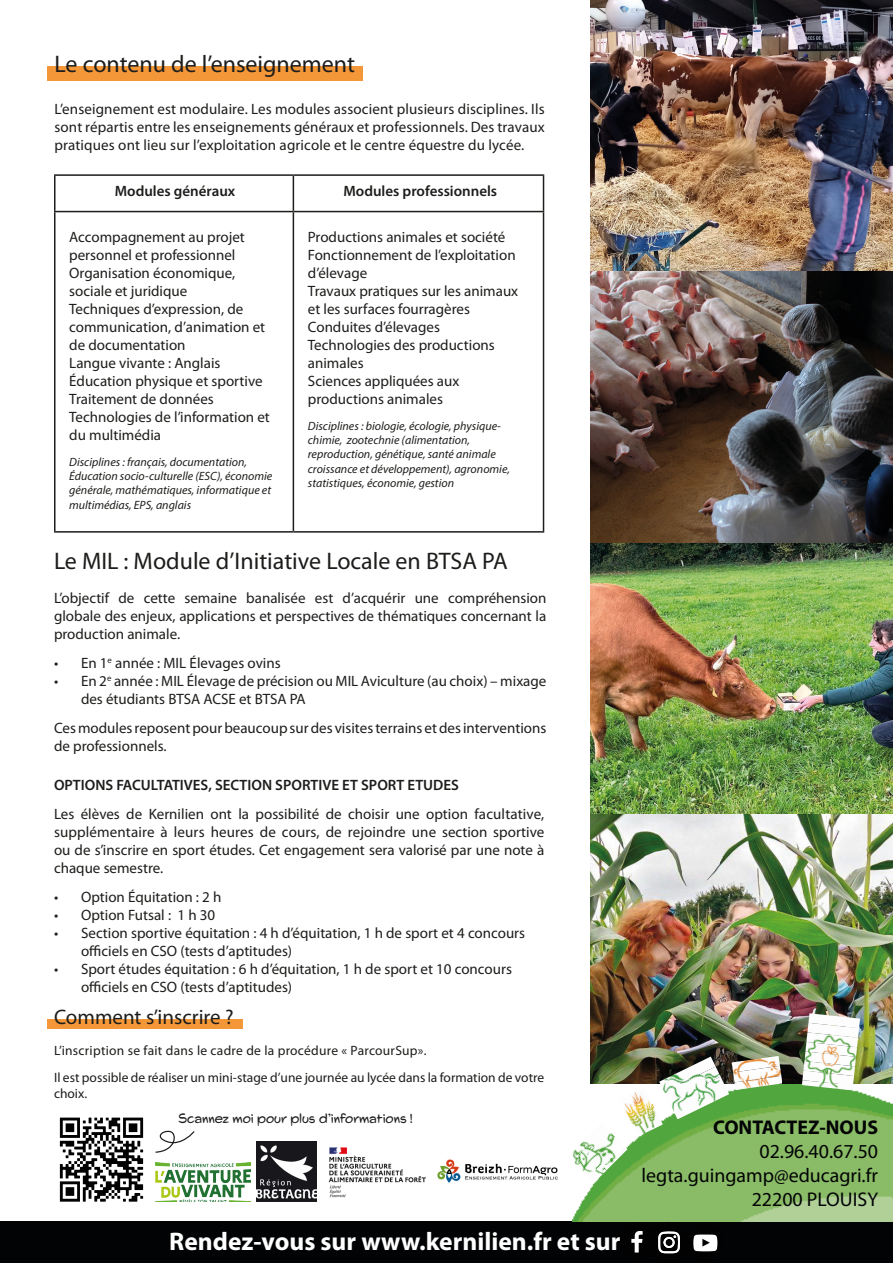
<style>
.page{position:relative;width:893px;height:1263px;background:#fff}
.page>*{position:absolute;margin:0;border:0;box-sizing:border-box;transform-origin:0 0}
.t1{font:700 25.5px "Myriad Pro";color:#fff}
.t2{font:24px "Myriad Pro";color:#1d1d1b}
.t3{font:21px "Myriad Pro";color:#1d1d1b}
.t4{font:19.95px/23.9px "Myriad Pro";color:#030405;text-align:right}
.t5{font:15px/18px "Myriad Pro";color:#1d1d1b}
.t6{font:600 15px "Myriad Pro";color:#1d1d1b}
.t7{font:13.5px/16.2px "Myriad Pro";color:#1d1d1b}
.t8{font:13.5px "Myriad Pro";letter-spacing:.02em;color:#1d1d1b}
.t9{font:13.5px "Swing King";color:#1d1d1b}
.t10{font:italic 12px/14.4px "Myriad Pro";color:#1d1d1b}
.s1{font-weight:700}
</style>
<div class="page">
<img style="left:590px;top:0;width:303px;height:1084px">
<div style="left:1px;top:1221px;width:892px;height:42px;background:#020304"></div>
<img style="left:573px;top:1084px;width:320px;height:137px">
<svg style="left:631px;top:1231px;width:12px;height:21px"></svg>
<svg style="left:658px;top:1231px;width:22px;height:22px"></svg>
<svg style="left:693px;top:1234px;width:25px;height:17px"></svg>
<img style="left:659px;top:1056px;width:57px;height:36px">
<img style="left:664px;top:1066px;width:56px;height:36px">
<img style="left:669px;top:1076px;width:56px;height:36px">
<img style="left:674px;top:1086px;width:55px;height:33px">
<img style="left:732px;top:1056px;width:48px;height:16px">
<img style="left:733px;top:1066px;width:48px;height:16px">
<img style="left:734px;top:1076px;width:48px;height:14px">
<img style="left:620px;top:1087px;width:35px;height:34px">
<img style="left:631px;top:1109px;width:32px;height:27px">
<img style="left:808px;top:1013px;width:52px;height:15px">
<img style="left:807px;top:1023px;width:52px;height:15px">
<img style="left:806px;top:1032px;width:52px;height:15px">
<img style="left:805px;top:1042px;width:52px;height:15px">
<img style="left:804px;top:1051px;width:52px;height:15px">
<img style="left:803px;top:1061px;width:52px;height:15px">
<img style="left:802px;top:1070px;width:52px;height:15px">
<img style="left:802px;top:1080px;width:51px;height:10px">
<img style="left:573px;top:1123px;width:32px;height:4px">
<img style="left:572px;top:1127px;width:38px;height:37px">
<img style="left:576px;top:1131px;width:38px;height:38px">
<img style="left:580px;top:1135px;width:38px;height:38px">
<img style="left:585px;top:1139px;width:37px;height:38px">
<img style="left:589px;top:1144px;width:37px;height:37px">
<img style="left:593px;top:1148px;width:34px;height:34px">
<img style="left:59px;top:1117px;width:85px;height:85px">
<svg style="left:155px;top:1130px;width:40px;height:23px"></svg>
<img style="left:155px;top:1162px;width:96px;height:40px">
<img style="left:257px;top:1142px;width:60px;height:60px">
<img style="left:328px;top:1147px;width:98px;height:51px">
<div style="left:47px;top:66px;width:316px;height:14px;background:#f49738"></div>
<div style="left:47px;top:1019px;width:195px;height:10px;background:#f49738"></div>
<hr style="left:54px;top:174px;width:239px;height:2px;background:#1d1d1b">
<hr style="left:54px;top:176px;width:2px;height:35px;background:#1d1d1b">
<hr style="left:293px;top:174px;width:251px;height:2px;background:#1d1d1b">
<hr style="left:293px;top:176px;width:1px;height:35px;background:#1d1d1b">
<hr style="left:543px;top:176px;width:1px;height:35px;background:#1d1d1b">
<hr style="left:54px;top:211px;width:239px;height:1px;background:#1d1d1b">
<hr style="left:54px;top:212px;width:2px;height:319px;background:#1d1d1b">
<hr style="left:293px;top:211px;width:251px;height:1px;background:#1d1d1b">
<hr style="left:293px;top:212px;width:1px;height:319px;background:#1d1d1b">
<hr style="left:543px;top:212px;width:1px;height:319px;background:#1d1d1b">
<hr style="left:54px;top:531px;width:239px;height:2px;background:#1d1d1b">
<hr style="left:293px;top:531px;width:251px;height:2px;background:#1d1d1b">
<img style="left:437px;top:1159px;width:121px;height:24px">
<p class="t2" style="left:55px;top:49px;width:302px">Le contenu de l’enseignement</p>
<p class="t5" style="left:54px;top:99px;width:492px;text-align:justify">L’enseignement est modulaire. Les modules associent plusieurs disciplines. Ils sont répartis entre les enseignements généraux et professionnels. Des travaux pratiques ont lieu sur l’exploitation agricole et le centre équestre du lycée.</p>
<p class="t6" style="left:115px;top:182px;width:122px">Modules généraux</p>
<p class="t5" style="left:69px;top:228px;width:177px">Accompagnement au projet personnel et professionnel</p>
<p class="t5" style="left:69px;top:264px;width:168px">Organisation économique, sociale et juridique</p>
<p class="t5" style="left:69px;top:300px;width:198px">Techniques d’expression, de communication, d’animation et de documentation</p>
<p class="t5" style="left:69px;top:354px;width:153px">Langue vivante : Anglais</p>
<p class="t5" style="left:69px;top:372px;width:195px">Éducation physique et sportive</p>
<p class="t5" style="left:69px;top:390px;width:146px">Traitement de données</p>
<p class="t5" style="left:69px;top:408px;width:202px">Technologies de l’information et du multimédia</p>
<p class="t10" style="left:69px;top:454px;width:205px">Disciplines : français, documentation, Éducation socio-culturelle (ESC), économie générale, mathématiques, informatique et multimédias, EPS, anglais</p>
<p class="t6" style="left:343px;top:182px;width:155px">Modules professionnels</p>
<p class="t5" style="left:308px;top:228px;width:199px">Productions animales et société</p>
<p class="t5" style="left:308px;top:246px;width:209px">Fonctionnement de l’exploitation d’élevage</p>
<p class="t5" style="left:308px;top:282px;width:212px">Travaux pratiques sur les animaux et les surfaces fourragères</p>
<p class="t5" style="left:308px;top:318px;width:134px">Conduites d’élevages</p>
<p class="t5" style="left:308px;top:336px;width:188px">Technologies des productions animales</p>
<p class="t5" style="left:308px;top:372px;width:153px">Sciences appliquées aux productions animales</p>
<p class="t10" style="left:308px;top:418px;width:203px">Disciplines : biologie, écologie, physique&shy;chimie, zootechnie (alimentation, reproduction, génétique, santé animale croissance et développement), agronomie, statistiques, économie, gestion</p>
<p class="t2" style="left:54px;top:546px;width:455px">Le MIL : Module d’Initiative Locale en BTSA PA</p>
<p class="t5" style="left:54px;top:589px;width:494px;text-align:justify">L’objectif de cette semaine banalisée est d’acquérir une compréhension globale des enjeux, applications et perspectives de thématiques concernant la production animale.</p>
<p class="t5" style="left:54px;top:654px;width:228px">• En 1<sup>e</sup> année : MIL Élevages ovins</p>
<p class="t5" style="left:81px;top:672px;width:467px;text-indent:-27px">• En 2<sup>e</sup> année : MIL Élevage de précision ou MIL Aviculture (au choix) – mixage des étudiants BTSA ACSE et BTSA PA</p>
<p class="t5" style="left:54px;top:718px;width:494px">Ces modules reposent pour beaucoup sur des visites terrains et des interventions de professionnels.</p>
<p class="t6" style="left:54px;top:775px;width:406px">OPTIONS FACULTATIVES, SECTION SPORTIVE ET SPORT ETUDES</p>
<p class="t5" style="left:54px;top:804px;width:492px;text-align:justify">Les élèves de Kernilien ont la possibilité de choisir une option facultative, supplémentaire à leurs heures de cours, de rejoindre une section sportive ou de s’inscrire en sport études. Cet engagement sera valorisé par une note à chaque semestre.</p>
<p class="t5" style="left:54px;top:887px;width:169px">• Option Équitation : 2 h</p>
<p class="t5" style="left:54px;top:905px;width:163px">• Option Futsal : 1 h 30</p>
<p class="t5" style="left:81px;top:923px;width:446px;text-indent:-27px">• Section sportive équitation : 4 h d’équitation, 1 h de sport et 4 concours officiels en CSO (tests d’aptitudes)</p>
<p class="t5" style="left:81px;top:959px;width:432px;text-indent:-27px">• Sport études équitation : 6 h d’équitation, 1 h de sport et 10 concours officiels en CSO (tests d’aptitudes)</p>
<p class="t3" style="left:54px;top:1004px;width:181px">Comment s’inscrire ?</p>
<p class="t8" style="left:54px;top:1042px;width:374px">L’inscription se fait dans le cadre de la procédure « ParcourSup».</p>
<p class="t7" style="left:54px;top:1069px;width:492px">Il est possible de réaliser un mini-stage d’une journée au lycée dans la formation de votre choix.</p>
<p class="t9" style="left:178px;top:1111px;width:236px">Scannez moi pour plus d’informations !</p>
<p class="t1" style="left:169px;top:1224px;width:453px">Rendez-vous sur www.kernilien.fr et sur</p>
<p class="t4" style="left:642px;top:1115px;width:238px"><span class="s1">CONTACTEZ-NOUS<br></span>02.96.40.67.50 legta.guingamp@educagri.fr</p>
<p class="t4" style="left:752px;top:1187px;width:128px">22200 PLOUISY</p>
</div>
